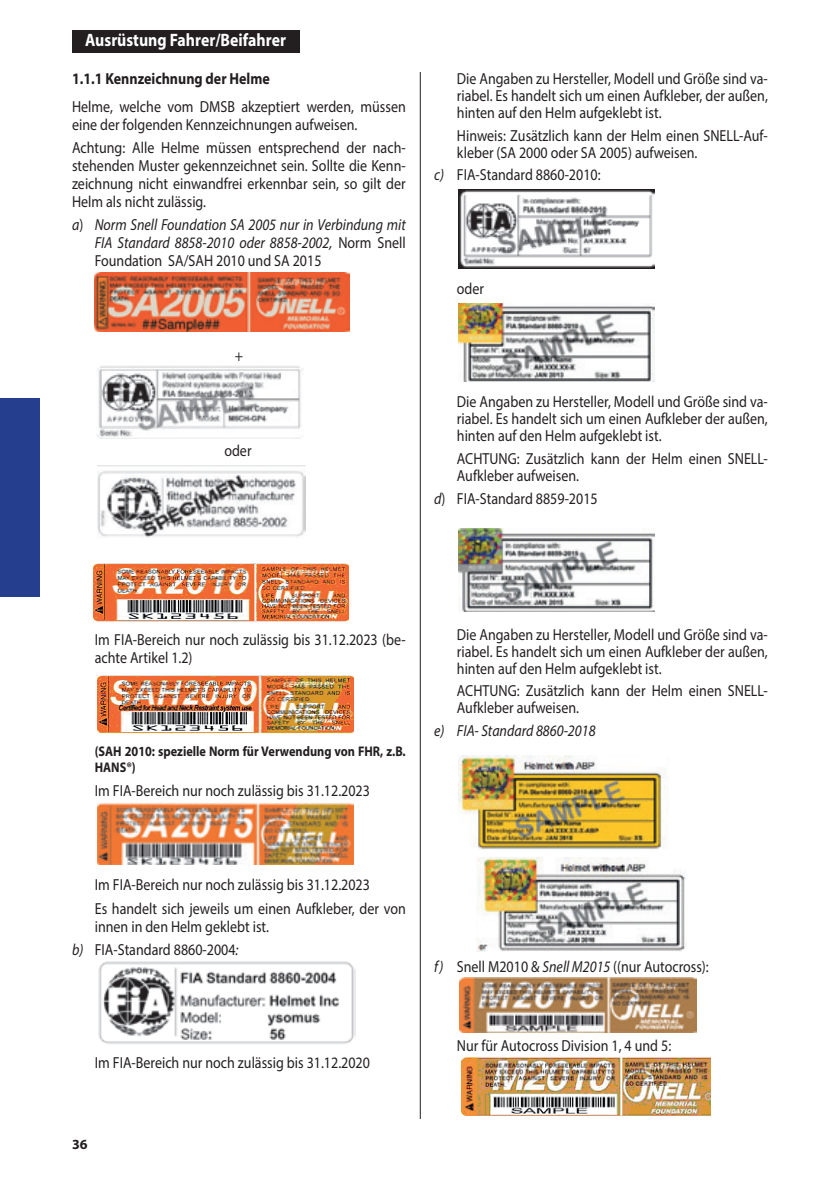
<style>
.page{position:relative;width:840px;height:1191px;background:#fff}
.page>*{position:absolute;margin:0;border:0;box-sizing:border-box;transform-origin:0 0}
.t1{font:700 18px "Myriad Pro";color:#fff;scale:.88 1}
.t2{font:16px/17px "Myriad Pro";color:#231f20;scale:.88 1}
.t3{font:italic 16px/18px "Myriad Pro";color:#231f20;text-align:justify;scale:.88 1}
.t4{font:700 14px/16px "Myriad Pro";color:#231f20;scale:.88 1}
.t5{font:700 14px "Myriad Pro";color:#231f20}
.s1{font-weight:700}
.s2{font-style:normal}
.s3{font-style:italic}
</style>
<div class="page">
<div style="left:0;top:398px;width:40px;height:199px;background:#253f8e"></div>
<img style="left:93px;top:563px;width:256px;height:58px">
<img style="left:98px;top:675px;width:255px;height:58px">
<img style="left:98px;top:803px;width:255px;height:61px">
<img style="left:98px;top:961px;width:257px;height:83px">
<img style="left:458px;top:190px;width:196px;height:78px">
<img style="left:458px;top:303px;width:195px;height:78px">
<img style="left:458px;top:528px;width:195px;height:83px">
<img style="left:458px;top:756px;width:209px;height:93px">
<img style="left:476px;top:857px;width:209px;height:94px">
<img style="left:461px;top:1056px;width:249px;height:59px">
<img style="left:459px;top:977px;width:237px;height:55px">
<img style="left:94px;top:272px;width:255px;height:59px">
<img style="left:97px;top:366px;width:206px;height:72px">
<img style="left:97px;top:465px;width:208px;height:73px">
<hr style="left:419px;top:72px;width:1px;height:1047px;background:#231f20">
<div style="left:72px;top:30px;width:227px;height:22px;background:#231f20"></div>
<p class="t1" style="left:85px;top:28px;width:229px">Ausrüstung Fahrer/Beifahrer</p>
<p class="t2" style="left:72px;top:64px;width:380px;line-height:28.2px"><span class="s1">1.1.1 Kennzeichnung der Helme<br></span>Helme, welche vom DMSB akzeptiert werden, müssen</p>
<p class="t2" style="left:72px;top:113px;width:380px;line-height:22.6px">eine der folgenden Kennzeichnungen aufweisen.<br>Achtung: Alle Helme müssen entsprechend der nach-</p>
<p class="t2" style="left:72px;top:156px;width:380px;line-height:18px;text-align:justify">stehenden Muster gekennzeichnet sein. Sollte die Kenn&shy;zeichnung nicht einwandfrei erkennbar sein, so gilt der Helm als nicht zulässig.</p>
<p class="t3" style="left:95px;top:216px;width:355px;text-indent:-23px">a<span class="s2">)</span> Norm Snell Foundation SA 2005 nur in Verbindung mit FIA Standard 8858-2010 oder 8858-2002, <span class="s2">Norm Snell Foundation SA/SAH 2010 und SA 2015</span></p>
<p class="t2" style="left:235px;top:347px;width:11px">+</p>
<p class="t2" style="left:224px;top:442px;width:32px">oder</p>
<p class="t2" style="left:456px;top:70px;width:355px;text-align:justify">Die Angaben zu Hersteller, Modell und Größe sind va&shy;riabel. Es handelt sich um einen Aufkleber, der außen, hinten auf den Helm aufgeklebt ist.</p>
<p class="t2" style="left:456px;top:127px;width:355px">Hinweis: Zusätzlich kann der Helm einen SNELL-Auf&shy;kleber (SA 2000 oder SA 2005) aufweisen.</p>
<p class="t2" style="left:434px;top:166px;width:190px"><span class="s3">c)</span> FIA-Standard 8860-2010:</p>
<p class="t2" style="left:456px;top:280px;width:32px">oder</p>
<p class="t2" style="left:456px;top:393px;width:355px;text-align:justify">Die Angaben zu Hersteller, Modell und Größe sind va&shy;riabel. Es handelt sich um einen Aufkleber der außen, hinten auf den Helm aufgeklebt ist.</p>
<p class="t2" style="left:456px;top:450px;width:355px">ACHTUNG: Zusätzlich kann der Helm einen SNELL-<br>Aufkleber aufweisen.</p>
<p class="t2" style="left:434px;top:489px;width:187px"><span class="s3">d</span>) FIA-Standard 8859-2015</p>
<p class="t2" style="left:95px;top:630px;width:355px;line-height:18px">Im FIA-Bereich nur noch zulässig bis 31.12.2023 (be&shy;achte Artikel 1.2)</p>
<p class="t4" style="left:95px;top:743px;width:355px">(SAH 2010: spezielle Norm für Verwendung von FHR, z.B.<br>HANS®)</p>
<p class="t2" style="left:95px;top:781px;width:314px">Im FIA-Bereich nur noch zulässig bis 31.12.2023</p>
<p class="t2" style="left:456px;top:625px;width:355px;text-align:justify">Die Angaben zu Hersteller, Modell und Größe sind va&shy;riabel. Es handelt sich um einen Aufkleber der außen, hinten auf den Helm aufgeklebt ist.</p>
<p class="t2" style="left:456px;top:682px;width:355px">ACHTUNG: Zusätzlich kann der Helm einen SNELL-<br>Aufkleber aufweisen.</p>
<p class="t3" style="left:434px;top:721px;width:185px">e) FIA- Standard 8860-2018</p>
<p class="t2" style="left:95px;top:873px;width:355px;line-height:23.6px">Im FIA-Bereich nur noch zulässig bis 31.12.2023<br>Es handelt sich jeweils um einen Aufkleber, der von</p>
<p class="t2" style="left:72px;top:915px;width:225px;line-height:22.6px;text-indent:23px">innen in den Helm geklebt ist. <span class="s3">b)</span> FIA-Standard 8860-2004<span class="s3">:</span></p>
<p class="t2" style="left:95px;top:1054px;width:314px">Im FIA-Bereich nur noch zulässig bis 31.12.2020</p>
<p class="t5" style="left:72px;top:1135px;width:17px">36</p>
<p class="t2" style="left:434px;top:958px;width:313px"><span class="s3">f)</span> Snell M2010 &amp; <span class="s3">Snell M2015</span> ((nur Autocross):</p>
<p class="t2" style="left:456px;top:1037px;width:245px">Nur für Autocross Division 1, 4 und 5:</p>
</div>
